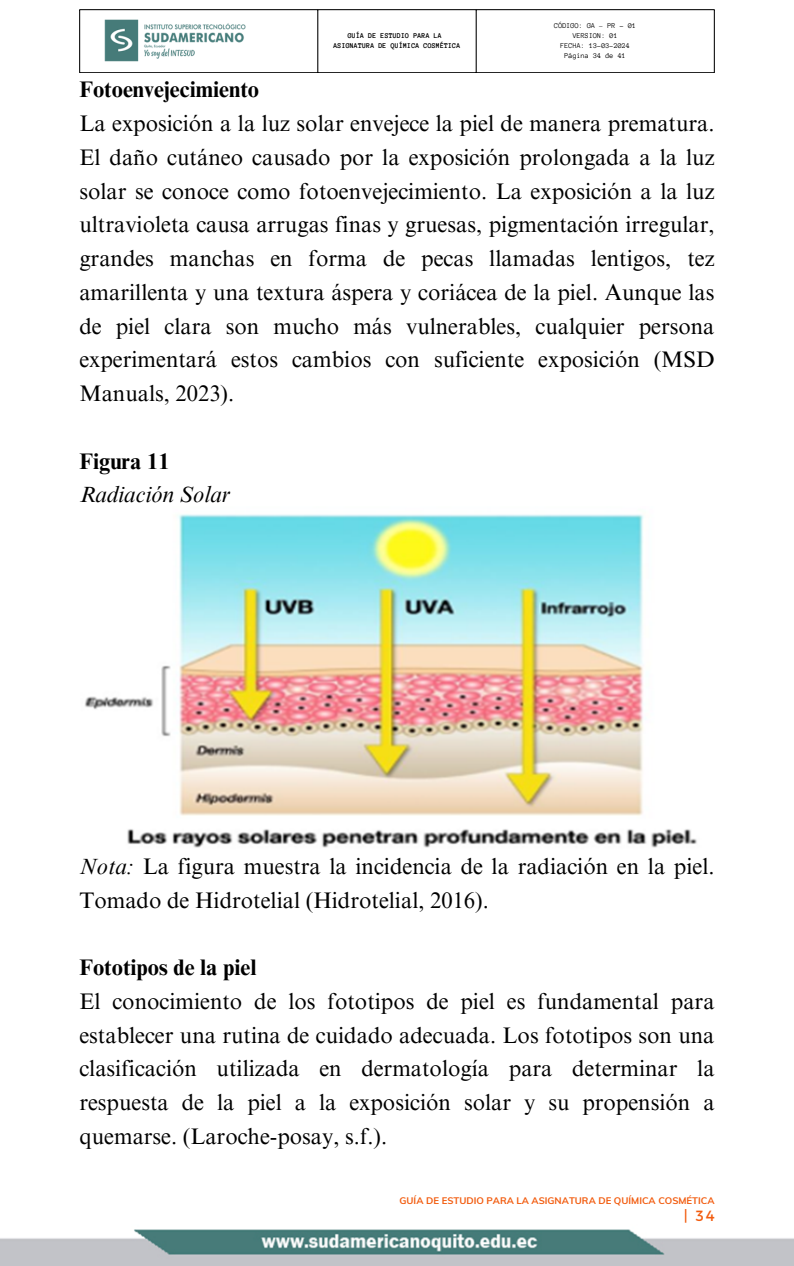
<style>
.page{position:relative;width:794px;height:1266px;background:#fff}
.page>*{position:absolute;margin:0;border:0;box-sizing:border-box;transform-origin:0 0}
.t1{font:22.5px/33.8px "Times NRMT Pro";color:#000}
.t2{font:italic 22.5px/33.8px "Times NRMT Pro";color:#000}
.t3{font:14.77px "Montserrat";color:#f25c0f}
.t4{font:700 9.52px "Muli";color:#f25c0f}
.t5{font:7.5px "Anonymous Pro";color:#000}
.t6{font:700 7.5px/10.1px "Anonymous Pro";color:#000;text-align:center}
.s1{font-weight:700}
.s2{font-weight:700;font-style:normal}
.s3{font-style:italic}
</style>
<div class="page">
<img style="left:0;top:1229px;width:793px;height:37px">
<hr style="left:79px;top:10px;width:1px;height:62px;background:#000">
<hr style="left:317px;top:10px;width:1px;height:62px;background:#000">
<hr style="left:475px;top:10px;width:1px;height:62px;background:#000">
<hr style="left:713px;top:10px;width:1px;height:62px;background:#000">
<hr style="left:79px;top:9px;width:635px;height:1px;background:#000">
<hr style="left:79px;top:72px;width:635px;height:1px;background:#000">
<img style="left:104px;top:19px;width:142px;height:43px">
<img style="left:85px;top:514px;width:612px;height:334px">
<p class="t5" style="left:554px;top:22px;width:83px">CÓDIGO: GA – PR - 01</p>
<p class="t5" style="left:572px;top:32px;width:47px">VERSION: 01</p>
<p class="t5" style="left:560px;top:42px;width:71px">FECHA: 13-03-2024</p>
<p class="t5" style="left:564px;top:52px;width:63px">Página 34 de 41</p>
<h1 class="t1" style="left:79px;top:76px;width:636px"><span class="s1">Fotoenvejecimiento<br></span>La exposición a la luz solar envejece la piel de manera prematura.<br>El daño cutáneo causado por la exposición prolongada a la luz solar se conoce como fotoenvejecimiento. La exposición a la luz ultravioleta causa arrugas finas y gruesas, pigmentación irregular, grandes manchas en forma de pecas llamadas lentigos, tez amarillenta y una textura áspera y coriácea de la piel. Aunque las de piel clara son mucho más vulnerables, cualquier persona experimentará estos cambios con suficiente exposición (MSD Manuals, 2023).</h1>
<p class="t6" style="left:333px;top:31px;width:128px">GUÍA DE ESTUDIO PARA LA<br>ASIGNATURA DE QUÍMICA COSMÉTICA</p>
<h1 class="t2" style="left:79px;top:447px;width:152px"><span class="s2">Figura 11<br></span>Radiación Solar</h1>
<h1 class="t1" style="left:79px;top:852px;width:636px"><span class="s3">Nota:</span> La figura muestra la incidencia de la radiación en la piel.<br>Tomado de Hidrotelial (Hidrotelial, 2016).</h1>
<p class="t1" style="left:79px;top:953px;width:636px"><span class="s1">Fototipos de la piel<br></span>El conocimiento de los fototipos de piel es fundamental para establecer una rutina de cuidado adecuada. Los fototipos son una clasificación utilizada en dermatología para determinar la respuesta de la piel a la exposición solar y su propensión a quemarse. (Laroche-posay, s.f.).</p>
<p class="t4" style="left:399px;top:1195px;width:316px">GUÍA DE ESTUDIO PARA LA ASIGNATURA DE QUÍMICA COSMÉTICA</p>
<h2 class="t3" style="left:683px;top:1206px;width:32px">| 34</h2>
</div>
